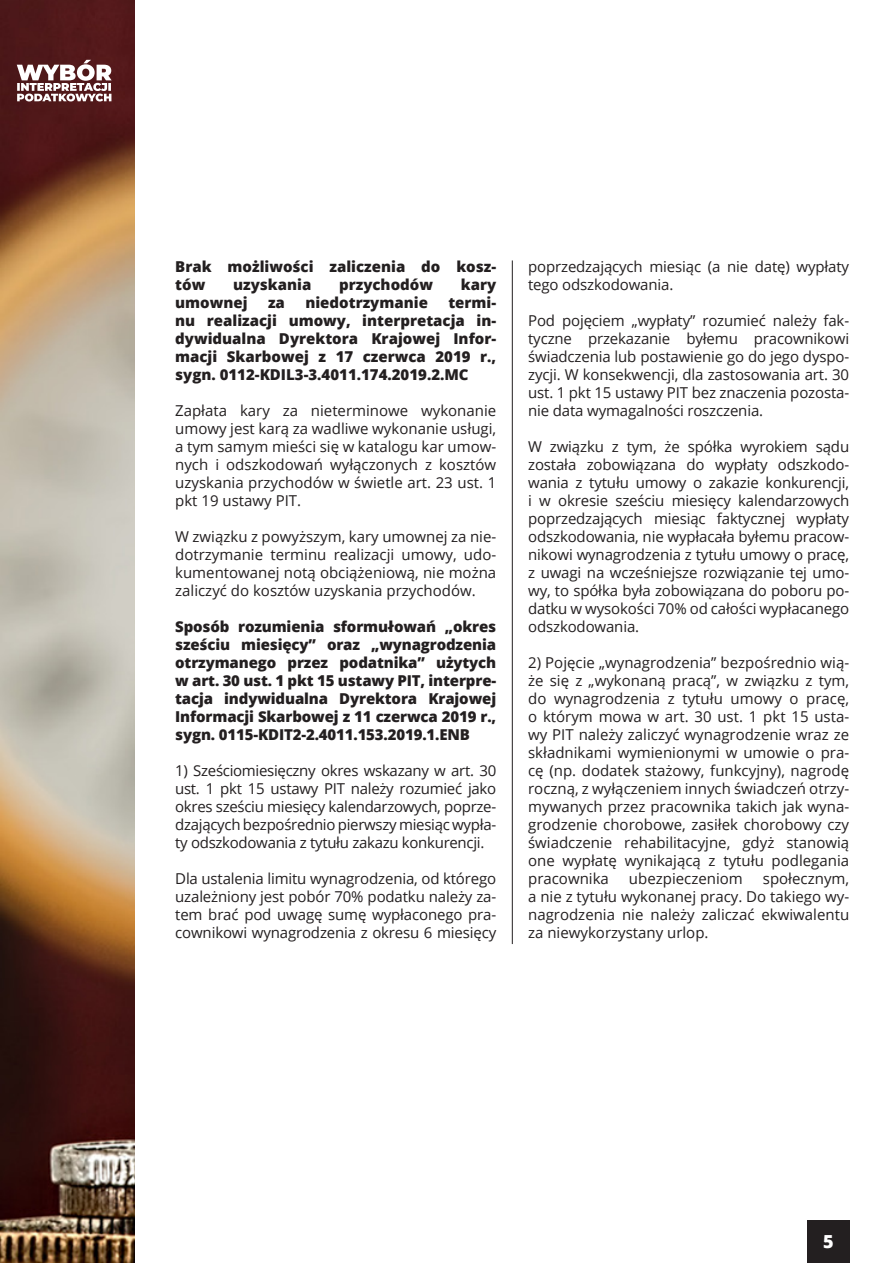
<style>
.page{position:relative;width:893px;height:1263px;background:#fff}
.page>*{position:absolute;margin:0;border:0;box-sizing:border-box;transform-origin:0 0}
.t1{font:800 18px "Open Sans";color:#fff}
.t2{font:15px/18px "Open Sans";letter-spacing:-.01em;color:#231f20;text-align:justify}
.t3{font:800 15px/18px "Open Sans";color:#231f20;text-align:justify}
</style>
<div class="page">
<div style="left:807px;top:1221px;width:42px;height:42px;background:#231f20"></div>
<img style="left:0;top:0;width:134px;height:1263px">
<img style="left:17px;top:60px;width:95px;height:31px">
<hr style="left:512px;top:260px;width:1px;height:684px;background:#231f20">
<p class="t3" style="left:175px;top:257px;width:322px">Brak możliwości zaliczenia do kosz&shy;tów</p>
<p class="t3" style="left:233px;top:275px;width:80px">uzyskania</p>
<p class="t3" style="left:339px;top:275px;width:95px">przychodów</p>
<p class="t3" style="left:461px;top:275px;width:37px">kary</p>
<p class="t3" style="left:175px;top:293px;width:74px">umownej</p>
<p class="t3" style="left:268px;top:293px;width:18px">za</p>
<p class="t3" style="left:305px;top:293px;width:124px">niedotrzymanie</p>
<p class="t3" style="left:175px;top:293px;width:323px;text-indent:273px">termi&shy;nu realizacji umowy, interpretacja in&shy;dywidualna Dyrektora Krajowej Infor&shy;macji Skarbowej z 17 czerwca 2019 r., sygn. 0112-KDIL3-3.4011.174.2019.2.MC</p>
<p class="t2" style="left:175px;top:401px;width:323px">Zapłata kary za nieterminowe wykonanie umowy jest karą za wadliwe wykonanie usługi, a tym samym mieści się w katalogu kar umow&shy;nych i odszkodowań wyłączonych z kosztów uzyskania przychodów w świetle art. 23 ust. 1 pkt 19 ustawy PIT.</p>
<p class="t2" style="left:175px;top:527px;width:323px">W związku z powyższym, kary umownej za nie&shy;dotrzymanie terminu realizacji umowy, udo&shy;kumentowanej notą obciążeniową, nie można zaliczyć do kosztów uzyskania przychodów.</p>
<p class="t3" style="left:175px;top:617px;width:322px">Sposób rozumienia sformułowań „okres sześciu miesięcy” oraz „wynagrodzenia otrzymanego przez podatnika” użytych w art. 30 ust. 1 pkt 15 ustawy PIT, interpre&shy;tacja indywidualna Dyrektora Krajowej Informacji Skarbowej z 11 czerwca 2019 r., sygn. 0115-KDIT2-2.4011.153.2019.1.ENB</p>
<p class="t2" style="left:175px;top:761px;width:323px">1) Sześciomiesięczny okres wskazany w art. 30 ust. 1 pkt 15 ustawy PIT należy rozumieć jako okres sześciu miesięcy kalendarzowych, poprze&shy;dzających bezpośrednio pierwszy miesiąc wypła&shy;ty odszkodowania z tytułu zakazu konkurencji.</p>
<p class="t2" style="left:175px;top:869px;width:323px">Dla ustalenia limitu wynagrodzenia, od którego uzależniony jest pobór 70% podatku należy za&shy;tem brać pod uwagę sumę wypłaconego pra&shy;cownikowi wynagrodzenia z okresu 6 miesięcy</p>
<p class="t2" style="left:528px;top:257px;width:323px">poprzedzających miesiąc (a nie datę) wypłaty tego odszkodowania.</p>
<p class="t2" style="left:528px;top:311px;width:323px">Pod pojęciem „wypłaty” rozumieć należy fak&shy;tyczne przekazanie byłemu pracownikowi świadczenia lub postawienie go do jego dyspo&shy;zycji. W konsekwencji, dla zastosowania art. 30 ust. 1 pkt 15 ustawy PIT bez znaczenia pozosta&shy;nie data wymagalności roszczenia.</p>
<p class="t2" style="left:528px;top:437px;width:323px">W związku z tym, że spółka wyrokiem sądu została zobowiązana do wypłaty odszkodo&shy;wania z tytułu umowy o zakazie konkurencji, i w okresie sześciu miesięcy kalendarzowych poprzedzających miesiąc faktycznej wypłaty odszkodowania, nie wypłacała byłemu pracow&shy;nikowi wynagrodzenia z tytułu umowy o pracę, z uwagi na wcześniejsze rozwiązanie tej umo&shy;wy, to spółka była zobowiązana do poboru po&shy;datku w wysokości 70% od całości wypłacanego odszkodowania.</p>
<p class="t2" style="left:528px;top:653px;width:323px">2) Pojęcie „wynagrodzenia” bezpośrednio wią&shy;że się z „wykonaną pracą”, w związku z tym, do wynagrodzenia z tytułu umowy o pracę, o którym mowa w art. 30 ust. 1 pkt 15 usta&shy;wy PIT należy zaliczyć wynagrodzenie wraz ze składnikami wymienionymi w umowie o pra&shy;cę (np. dodatek stażowy, funkcyjny), nagrodę roczną, z wyłączeniem innych świadczeń otrzy&shy;mywanych przez pracownika takich jak wyna&shy;grodzenie chorobowe, zasiłek chorobowy czy świadczenie rehabilitacyjne, gdyż stanowią one wypłatę wynikającą z tytułu podlegania pracownika</p>
<p class="t2" style="left:528px;top:869px;width:323px;text-indent:235px">społecznym, a nie z tytułu wykonanej pracy. Do takiego wy&shy;nagrodzenia nie należy zaliczać ekwiwalentu za niewykorzystany urlop.</p>
<p class="t2" style="left:629px;top:869px;width:115px">ubezpieczeniom</p>
<p class="t1" style="left:823px;top:1228px;width:12px">5</p>
</div>
